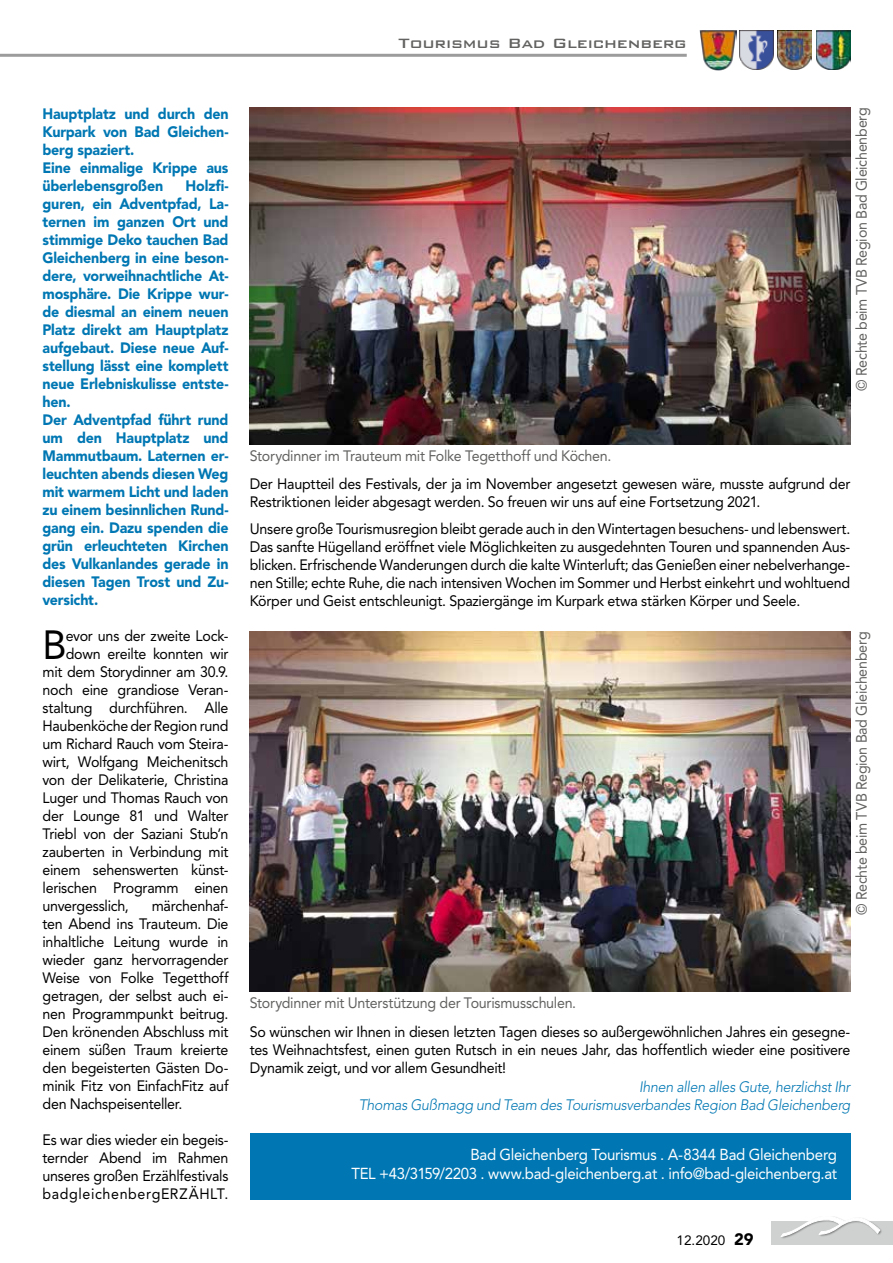
<style>
.page{position:relative;width:893px;height:1263px;background:#fff}
.page>*{position:absolute;margin:0;border:0;box-sizing:border-box;transform-origin:0 0}
.t1{font:40.35px "Avenir LT Std";color:#000;scale:.95 1}
.t2{font:500 18px "Bank Gothic BT";letter-spacing:-.01em;color:#626261}
.t3{font:15.75px/18.9px "Avenir LT Std";letter-spacing:-.02em;color:#fff;text-align:right;scale:.95 1}
.t4{font:15px/18px "Avenir LT Std";letter-spacing:-.02em;color:#000;text-align:justify;scale:.95 1}
.t5{font:900 15px/18px "Avenir LT Std";letter-spacing:-.01em;color:#0077b3;scale:.95 1}
.t6{font:15px "Avenir LT Std";letter-spacing:-.02em;color:#626261;scale:.95 1}
.t7{font:italic 300 15px/18px "Avenir LT Std";letter-spacing:-.02em;color:#0077b3;text-align:right;scale:.95 1}
.t8{font:13.5px "Avenir LT Std";color:#000}
.s1{font-weight:900;font-size:16.5px}
</style>
<div class="page">
<hr style="left:0;top:54px;width:687px;height:3px;background:#9c9c9d">
<img style="left:740px;top:31px;width:33px;height:38px">
<img style="left:816px;top:31px;width:34px;height:39px">
<img style="left:778px;top:31px;width:33px;height:39px">
<img style="left:699px;top:30px;width:37px;height:40px">
<div style="left:771px;top:1221px;width:122px;height:24px;background:#cfd0d0"></div>
<div style="left:780px;top:1216px;width:102px;height:23px;background:#000;opacity:.5"></div>
<svg style="left:781px;top:1216px;width:99px;height:20px"></svg>
<div style="left:250px;top:1133px;width:600px;height:66px;background:#0077b3"></div>
<img style="left:250px;top:108px;width:600px;height:337px">
<img style="left:250px;top:631px;width:600px;height:360px">
<p class="t2" style="left:399px;top:34px;width:290px">Tourismus Bad Gleichenberg</p>
<p class="t5" style="left:43px;top:104px;width:197px">Hauptplatz und durch den<br>Kurpark von Bad Gleichen&shy;berg spaziert.<br>Eine einmalige Krippe aus überlebensgroßen</p>
<p class="t5" style="left:43px;top:176px;width:197px;text-indent:143px">Holzfi&shy;guren, ein Adventpfad, La&shy;ternen im ganzen Ort und stimmige Deko tauchen Bad<br>Gleichenberg in eine beson&shy;dere, vorweihnachtliche At&shy;mosphäre. Die Krippe wur&shy;de diesmal an einem neuen<br>Platz direkt am Hauptplatz aufgebaut. Diese neue Auf&shy;stellung lässt eine komplett neue Erlebniskulisse entste&shy;hen.<br>Der Adventpfad führt rund um den Hauptplatz und<br>Mammutbaum. Laternen er&shy;leuchten abends diesen Weg mit warmem Licht und laden zu einem besinnlichen Rund&shy;gang ein. Dazu spenden die grün erleuchteten Kirchen des Vulkanlandes gerade in diesen Tagen Trost und Zu&shy;versicht.</p>
<h1 class="t1" style="left:43px;top:621px;width:27px">B</h1>
<p class="t4" style="left:66px;top:627px;width:173px">evor uns der zweite Lock-</p>
<p class="t4" style="left:66px;top:645px;width:173px">down ereilte konnten wir</p>
<p class="t4" style="left:43px;top:663px;width:197px">mit dem Storydinner am 30.9.</p>
<p class="t4" style="left:43px;top:681px;width:197px">noch eine grandiose Veran-</p>
<p class="t4" style="left:43px;top:699px;width:197px">staltung durchführen. Alle</p>
<p class="t4" style="left:43px;top:717px;width:197px">Haubenköche der Region rund</p>
<p class="t4" style="left:43px;top:735px;width:197px">um Richard Rauch vom Steira-</p>
<p class="t4" style="left:43px;top:753px;width:197px">wirt, Wolfgang Meichenitsch</p>
<p class="t4" style="left:43px;top:771px;width:197px">von der Delikaterie, Christina</p>
<p class="t4" style="left:43px;top:789px;width:197px">Luger und Thomas Rauch von</p>
<p class="t4" style="left:43px;top:807px;width:197px">der Lounge 81 und Walter</p>
<p class="t4" style="left:43px;top:825px;width:197px">Triebl von der Saziani Stub’n</p>
<p class="t4" style="left:43px;top:843px;width:197px">zauberten in Verbindung mit</p>
<p class="t4" style="left:43px;top:861px;width:197px">einem sehenswerten künst-</p>
<p class="t4" style="left:43px;top:879px;width:197px">lerischen Programm einen</p>
<p class="t4" style="left:43px;top:897px;width:92px">unvergesslich,</p>
<p class="t4" style="left:43px;top:897px;width:197px;text-indent:109px">märchenhaf&shy;ten Abend ins Trauteum. Die inhaltliche Leitung wurde in wieder ganz hervorragender Weise von Folke Tegetthoff getragen, der selbst auch ei&shy;nen Programmpunkt beitrug.<br>Den krönenden Abschluss mit einem süßen Traum kreierte den begeisterten Gästen Do&shy;minik Fitz von EinfachFitz auf den Nachspeisenteller.</p>
<p class="t4" style="left:43px;top:1131px;width:197px">Es war dies wieder ein begeis&shy;ternder Abend im Rahmen unseres großen Erzählfestivals badgleichenbergERZÄHLT.</p>
<p class="t6" style="left:250px;top:447px;width:382px">Storydinner im Trauteum mit Folke Tegetthoff und Köchen.</p>
<p class="t6" style="left:853px;top:391px;width:300px;rotate:-90deg">© Rechte beim TVB Region Bad Gleichenberg</p>
<p class="t4" style="left:250px;top:474px;width:634px">Der Hauptteil des Festivals, der ja im November angesetzt gewesen wäre, musste aufgrund der<br>Restriktionen leider abgesagt werden. So freuen wir uns auf eine Fortsetzung 2021.</p>
<p class="t4" style="left:250px;top:519px;width:634px">Unsere große Tourismusregion bleibt gerade auch in den Wintertagen besuchens- und lebenswert.<br>Das sanfte Hügelland eröffnet viele Möglichkeiten zu ausgedehnten Touren und spannenden Aus&shy;blicken. Erfrischende Wanderungen durch die kalte Winterluft; das Genießen einer nebelverhange&shy;nen Stille; echte Ruhe, die nach intensiven Wochen im Sommer und Herbst einkehrt und wohltuend Körper und Geist entschleunigt. Spaziergänge im Kurpark etwa stärken Körper und Seele.</p>
<p class="t6" style="left:250px;top:994px;width:345px">Storydinner mit Unterstützung der Tourismusschulen.</p>
<p class="t6" style="left:853px;top:915px;width:300px;rotate:-90deg">© Rechte beim TVB Region Bad Gleichenberg</p>
<p class="t4" style="left:250px;top:1022px;width:634px">So wünschen wir Ihnen in diesen letzten Tagen dieses so außergewöhnlichen Jahres ein gesegne&shy;tes Weihnachtsfest, einen guten Rutsch in ein neues Jahr, das hoffentlich wieder eine positivere Dynamik zeigt, und vor allem Gesundheit!</p>
<p class="t7" style="left:359px;top:1078px;width:519px">Ihnen allen alles Gute, herzlichst Ihr<br>Thomas Gußmagg und Team des Tourismusverbandes Region Bad Gleichenberg</p>
<p class="t3" style="left:351px;top:1145px;width:513px">Bad Gleichenberg Tourismus . A-8344 Bad Gleichenberg<br>TEL +43/3159/2203 . www.bad-gleichenberg.at . info@bad-gleichenberg.at</p>
<p class="t8" style="left:677px;top:1232px;width:79px">12.2020 <span class="s1">29</span></p>
</div>
